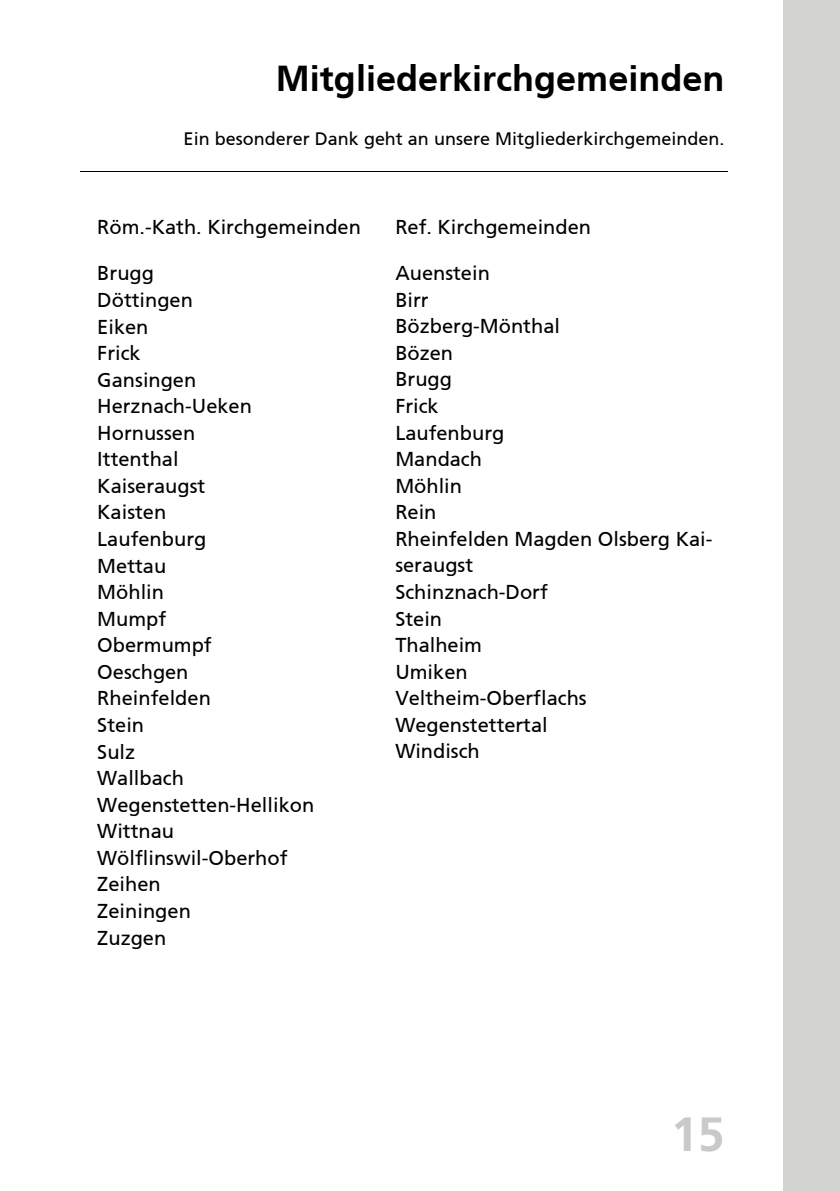
<style>
.page{position:relative;width:840px;height:1191px;background:#fff}
.page>*{position:absolute;margin:0;border:0;box-sizing:border-box;transform-origin:0 0}
.t1{font:700 48px "Frutiger LT";color:#c9c9c8}
.t2{font:300 36px "Frutiger CE45";color:#000}
.t3{font:20px/26.6px "Frutiger CE55 Roman";color:#000}
.t4{font:18px "Frutiger CE55 Roman";color:#000}
</style>
<div class="page">
<div style="left:782px;top:0;width:57px;height:1191px;background:#d3d3d2"></div>
<hr style="left:80px;top:171px;width:647px;height:1px;background:#000">
<h2 class="t2" style="left:276px;top:57px;width:450px">Mitgliederkirchgemeinden</h2>
<p class="t4" style="left:183px;top:128px;width:542px">Ein besonderer Dank geht an unsere Mitgliederkirchgemeinden.</p>
<p class="t3" style="left:97px;top:214px;width:265px">Röm.-Kath. Kirchgemeinden</p>
<p class="t3" style="left:97px;top:260px;width:218px">Brugg<br>Döttingen<br>Eiken<br>Frick<br>Gansingen<br>Herznach-Ueken<br>Hornussen<br>Ittenthal<br>Kaiseraugst<br>Kaisten<br>Laufenburg<br>Mettau<br>Möhlin<br>Mumpf<br>Obermumpf<br>Oeschgen<br>Rheinfelden<br>Stein<br>Sulz<br>Wallbach<br>Wegenstetten-Hellikon<br>Wittnau<br>Wölflinswil-Oberhof<br>Zeihen<br>Zeiningen<br>Zuzgen</p>
<p class="t3" style="left:395px;top:214px;width:197px">Ref. Kirchgemeinden</p>
<p class="t3" style="left:395px;top:260px;width:318px">Auenstein<br>Birr<br>Bözberg-Mönthal<br>Bözen<br>Brugg<br>Frick<br>Laufenburg<br>Mandach<br>Möhlin<br>Rein<br>Rheinfelden Magden Olsberg Kai&shy;seraugst<br>Schinznach-Dorf<br>Stein<br>Thalheim<br>Umiken<br>Veltheim-Oberflachs<br>Wegenstettertal<br>Windisch</p>
<h1 class="t1" style="left:670px;top:1105px;width:55px">15</h1>
</div>
